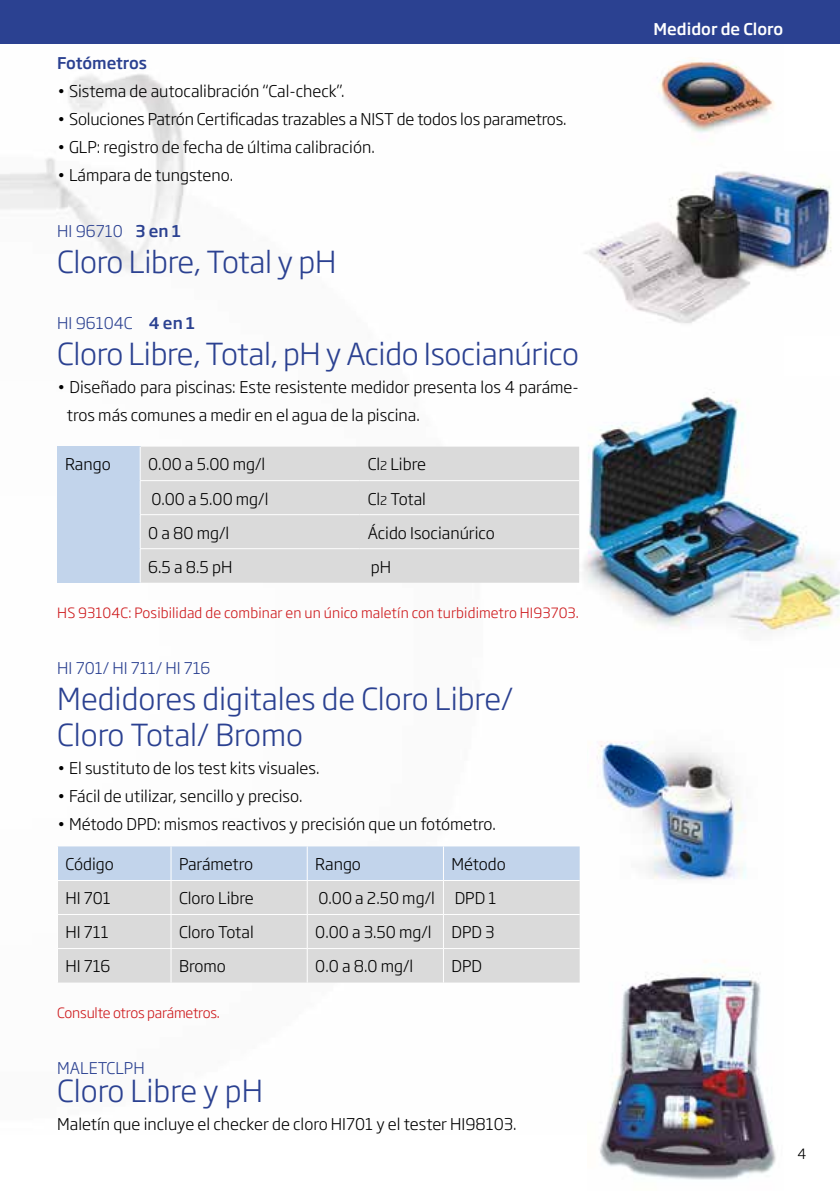
<style>
.page{position:relative;width:840px;height:1191px;background:#fff}
.page>*{position:absolute;margin:0;border:0;box-sizing:border-box;transform-origin:0 0}
.t1{font:300 30px/36px "Soho Gothic Pro";letter-spacing:-.01em;color:#2b4191}
.t2{font:300 16px/28px "Soho Gothic Pro";color:#000}
.t3{font:300 16px "Soho Gothic Pro";color:#2b4191}
.t4{font:500 16px "Soho Gothic Pro";color:#fff}
.t5{font:500 16px "Soho Gothic Pro";letter-spacing:-.015em;color:#2b4191}
.t6{font:300 14px "Soho Gothic Pro";letter-spacing:.01em;color:#cd171a}
.t7{font:300 14px "Soho Gothic Pro";letter-spacing:-.01em;color:#cd171a}
.t8{font:300 14px "Soho Gothic Pro";color:#000}
.s1{font-weight:500}
.s2{font-size:12px}
</style>
<div class="page">
<img style="left:0;top:74px;width:580px;height:909px">
<img style="left:565px;top:376px;width:274px;height:291px">
<img style="left:599px;top:973px;width:177px;height:207px">
<div style="left:58px;top:846px;width:521px;height:34px;background:#c2d4eb"></div>
<div style="left:58px;top:881px;width:521px;height:101px;background:#dadada"></div>
<hr style="left:57px;top:846px;width:1px;height:34px;background:#fff">
<hr style="left:171px;top:846px;width:1px;height:34px;background:#fff">
<hr style="left:307px;top:846px;width:1px;height:34px;background:#fff">
<hr style="left:57px;top:880px;width:114px;height:1px;background:#fff">
<hr style="left:57px;top:880px;width:1px;height:34px;background:#fff">
<hr style="left:171px;top:880px;width:136px;height:1px;background:#fff">
<hr style="left:171px;top:880px;width:1px;height:34px;background:#fff">
<hr style="left:307px;top:880px;width:136px;height:1px;background:#fff">
<hr style="left:307px;top:880px;width:1px;height:34px;background:#fff">
<hr style="left:443px;top:880px;width:136px;height:1px;background:#fff">
<hr style="left:57px;top:914px;width:114px;height:1px;background:#fff">
<hr style="left:57px;top:914px;width:1px;height:34px;background:#fff">
<hr style="left:171px;top:914px;width:136px;height:1px;background:#fff">
<hr style="left:171px;top:914px;width:1px;height:34px;background:#fff">
<hr style="left:307px;top:914px;width:136px;height:1px;background:#fff">
<hr style="left:307px;top:914px;width:1px;height:34px;background:#fff">
<hr style="left:443px;top:914px;width:136px;height:1px;background:#fff">
<hr style="left:57px;top:948px;width:114px;height:1px;background:#fff">
<hr style="left:57px;top:948px;width:1px;height:34px;background:#fff">
<hr style="left:171px;top:948px;width:136px;height:1px;background:#fff">
<hr style="left:171px;top:948px;width:1px;height:34px;background:#fff">
<hr style="left:307px;top:948px;width:136px;height:1px;background:#fff">
<hr style="left:307px;top:948px;width:1px;height:34px;background:#fff">
<hr style="left:443px;top:948px;width:136px;height:1px;background:#fff">
<hr style="left:443px;top:846px;width:1px;height:34px;background:#fff">
<hr style="left:443px;top:880px;width:1px;height:34px;background:#fff">
<hr style="left:443px;top:914px;width:1px;height:34px;background:#fff">
<hr style="left:443px;top:948px;width:1px;height:34px;background:#fff">
<img style="left:597px;top:741px;width:149px;height:139px">
<img style="left:657px;top:58px;width:118px;height:75px">
<img style="left:578px;top:151px;width:254px;height:185px">
<div style="left:57px;top:446px;width:83px;height:137px;background:#c2d4eb"></div>
<div style="left:141px;top:446px;width:438px;height:137px;background:#dadada"></div>
<hr style="left:140px;top:446px;width:1px;height:34px;background:#fff">
<hr style="left:140px;top:481px;width:1px;height:33px;background:#fff">
<hr style="left:140px;top:515px;width:1px;height:33px;background:#fff">
<hr style="left:140px;top:549px;width:1px;height:34px;background:#fff">
<hr style="left:140px;top:480px;width:219px;height:1px;background:#fff">
<hr style="left:359px;top:480px;width:220px;height:1px;background:#fff">
<hr style="left:140px;top:514px;width:219px;height:1px;background:#fff">
<hr style="left:359px;top:514px;width:220px;height:1px;background:#fff">
<hr style="left:140px;top:548px;width:219px;height:1px;background:#fff">
<hr style="left:359px;top:548px;width:220px;height:1px;background:#fff">
<div style="left:0;top:0;width:839px;height:44px;background:#2b4191"></div>
<p class="t5" style="left:57px;top:51px;width:91px">Fotómetros</p>
<p class="t2" style="left:57px;top:76px;width:288px">• Sistema de autocalibración “Cal-check”.</p>
<p class="t2" style="left:57px;top:104px;width:510px">• Soluciones Patrón Certificadas trazables a NIST de todos los parametros.</p>
<p class="t2" style="left:57px;top:132px;width:319px">• GLP: registro de fecha de última calibración.</p>
<p class="t2" style="left:57px;top:160px;width:177px">• Lámpara de tungsteno.</p>
<p class="t3" style="left:57px;top:219px;width:125px">HI 96710 <span class="s1">3 en 1</span></p>
<h1 class="t1" style="left:57px;top:242px;width:280px">Cloro Libre, Total y pH</h1>
<p class="t3" style="left:57px;top:311px;width:139px">HI 96104C <span class="s1">4 en 1</span></p>
<h1 class="t1" style="left:57px;top:334px;width:523px">Cloro Libre, Total, pH y Acido Isocianúrico</h1>
<p class="t2" style="left:67px;top:372px;width:513px;text-indent:-10px">• Diseñado para piscinas: Este resistente medidor presenta los 4 paráme&shy;tros más comunes a medir en el agua de la piscina.</p>
<p class="t2" style="left:65px;top:449px;width:47px">Rango</p>
<p class="t2" style="left:148px;top:449px;width:118px">0.00 a 5.00 mg/l</p>
<p class="t2" style="left:367px;top:449px;width:60px">Cl<span class="s2">2</span> Libre</p>
<p class="t2" style="left:151px;top:483px;width:118px">0.00 a 5.00 mg/l</p>
<p class="t2" style="left:367px;top:483px;width:60px">Cl<span class="s2">2</span> Total</p>
<p class="t2" style="left:148px;top:517px;width:83px">0 a 80 mg/l</p>
<p class="t2" style="left:367px;top:517px;width:128px">Ácido Isocianúrico</p>
<p class="t2" style="left:148px;top:552px;width:86px">6.5 a 8.5 pH</p>
<p class="t2" style="left:371px;top:552px;width:22px">pH</p>
<p class="t6" style="left:57px;top:601px;width:523px">HS 93104C: Posibilidad de combinar en un único maletín con turbidimetro HI93703.</p>
<p class="t3" style="left:57px;top:655px;width:155px">HI 701/ HI 711/ HI 716</p>
<h1 class="t1" style="left:57px;top:678px;width:457px">Medidores digitales de Cloro Libre/<br>Cloro Total/ Bromo</h1>
<p class="t2" style="left:57px;top:752px;width:263px">• El sustituto de los test kits visuales.</p>
<p class="t2" style="left:57px;top:780px;width:247px">• Fácil de utilizar, sencillo y preciso.</p>
<p class="t2" style="left:57px;top:808px;width:440px">• Método DPD: mismos reactivos y precisión que un fotómetro.</p>
<p class="t2" style="left:65px;top:849px;width:50px">Código</p>
<p class="t2" style="left:179px;top:849px;width:76px">Parámetro</p>
<p class="t2" style="left:315px;top:849px;width:47px">Rango</p>
<p class="t2" style="left:451px;top:849px;width:56px">Método</p>
<p class="t2" style="left:65px;top:883px;width:47px">HI 701</p>
<p class="t2" style="left:179px;top:883px;width:76px">Cloro Libre</p>
<p class="t2" style="left:318px;top:883px;width:179px">0.00 a 2.50 mg/l DPD 1</p>
<p class="t2" style="left:65px;top:917px;width:45px">HI 711</p>
<p class="t2" style="left:179px;top:917px;width:76px">Cloro Total</p>
<p class="t2" style="left:315px;top:917px;width:181px">0.00 a 3.50 mg/l DPD 3</p>
<p class="t2" style="left:66px;top:951px;width:47px">HI 716</p>
<p class="t2" style="left:179px;top:951px;width:48px">Bromo</p>
<p class="t2" style="left:315px;top:951px;width:99px">0.0 a 8.0 mg/l</p>
<p class="t2" style="left:451px;top:951px;width:32px">DPD</p>
<p class="t7" style="left:57px;top:1001px;width:164px">Consulte otros parámetros.</p>
<p class="t3" style="left:57px;top:1055px;width:89px">MALETCLPH</p>
<h1 class="t1" style="left:57px;top:1070px;width:207px">Cloro Libre y pH</h1>
<p class="t2" style="left:57px;top:1108px;width:460px">Maletín que incluye el checker de cloro HI701 y el tester HI98103.</p>
<p class="t4" style="left:653px;top:17px;width:131px">Medidor de Cloro</p>
<p class="t8" style="left:797px;top:1143px;width:10px">4</p>
</div>
